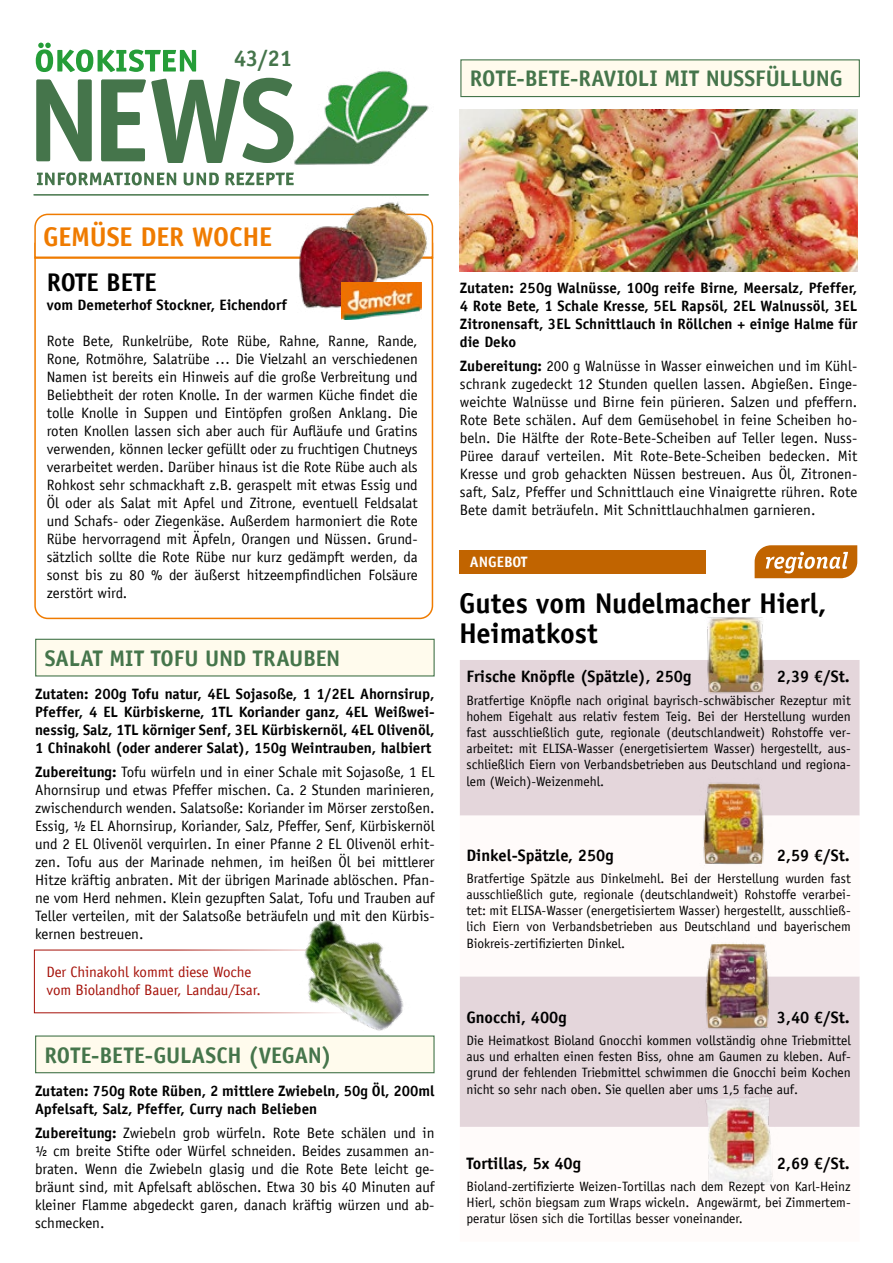
<style>
.page{position:relative;width:893px;height:1263px;background:#fff}
.page>*{position:absolute;margin:0;border:0;box-sizing:border-box;transform-origin:0 0}
.t1{font:700 28.5px/29.7px "Officina Sans LT";color:#000}
.t2{font:700 27px "Officina Sans LT";letter-spacing:-.005em;color:#ef7b00}
.t3{font:700 25.5px "Officina Sans LT";color:#000}
.t4{font:700 22.5px "Officina Sans LT";letter-spacing:-.005em;color:#45754b}
.t5{font:700 16.5px "Officina Sans LT";color:#000}
.t6{font:15px/18px "Officina Sans LT";color:#000;text-align:justify}
.t7{font:700 15px/18px "Officina Sans LT";color:#000;text-align:justify}
.t8{font:15px/18px "Officina Sans LT";letter-spacing:-.005em;color:#a51008}
.t9{font:700 15px "Officina Sans LT";color:#fff}
.t10{font:13.5px/16.2px "Officina Sans LT";color:#000;text-align:justify}
.s1{font-weight:700}
</style>
<div class="page">
<div style="left:460px;top:660px;width:399px;height:156px;background:#e4d6db"></div>
<div style="left:460px;top:976px;width:399px;height:151px;background:#e4d6db"></div>
<svg style="left:36px;top:43px;width:160px;height:29px"></svg>
<svg style="left:36px;top:78px;width:254px;height:85px"></svg>
<img style="left:290px;top:71px;width:139px;height:94px">
<svg style="left:37px;top:172px;width:257px;height:13px"></svg>
<div style="left:36px;top:639px;width:398px;height:37px;background:#fffbed"></div>
<div style="left:35px;top:639px;width:400px;height:37px;border:1px solid #45754b"></div>
<div style="left:36px;top:1036px;width:398px;height:37px;background:#fffbed"></div>
<div style="left:35px;top:1035px;width:400px;height:38px;border:1px solid #45754b"></div>
<hr style="left:34px;top:194px;width:394px;height:2px;background:#45754b">
<svg style="left:34px;top:213px;width:400px;height:43px"></svg>
<svg style="left:34px;top:256px;width:400px;height:364px"></svg>
<div style="left:459px;top:550px;width:247px;height:24px;background:#c16400"></div>
<div style="left:461px;top:60px;width:398px;height:37px;background:#fffbed"></div>
<div style="left:460px;top:59px;width:400px;height:38px;border:1px solid #45754b"></div>
<img style="left:460px;top:110px;width:397px;height:161px">
<svg style="left:755px;top:545px;width:102px;height:33px;background:#cd8333"></svg>
<img style="left:682px;top:942px;width:109px;height:94px">
<img style="left:686px;top:617px;width:97px;height:84px">
<img style="left:682px;top:769px;width:103px;height:98px">
<img style="left:689px;top:1090px;width:101px;height:96px">
<img style="left:254px;top:919px;width:181px;height:155px">
<img style="left:287px;top:202px;width:143px;height:111px">
<img style="left:341px;top:282px;width:81px;height:37px">
<h3 class="t4" style="left:234px;top:44px;width:60px">43/21</h3>
<h3 class="t4" style="left:470px;top:64px;width:374px">ROTE-BETE-RAVIOLI MIT NUSSFÜLLUNG</h3>
<h2 class="t2" style="left:43px;top:220px;width:230px">GEMÜSE DER WOCHE</h2>
<h3 class="t3" style="left:47px;top:266px;width:112px">ROTE BETE</h3>
<p class="t7" style="left:47px;top:296px;width:242px">vom Demeterhof Stockner, Eichendorf</p>
<p class="t6" style="left:47px;top:332px;width:372px">Rote Bete, Runkelrübe, Rote Rübe, Rahne, Ranne, Rande, Rone, Rotmöhre, Salatrübe … Die Vielzahl an verschiedenen Namen ist bereits ein Hinweis auf die große Verbreitung und Beliebtheit der roten Knolle. In der warmen Küche findet die tolle Knolle in Suppen und Eintöpfen großen Anklang. Die roten Knollen lassen sich aber auch für Aufläufe und Gratins verwenden, können lecker gefüllt oder zu fruchtigen Chutneys verarbeitet werden. Darüber hinaus ist die Rote Rübe auch als Rohkost sehr schmackhaft z.B. geraspelt mit etwas Essig und Öl oder als Salat mit Apfel und Zitrone, eventuell Feldsalat und Schafs- oder Ziegenkäse. Außerdem harmoniert die Rote Rübe hervorragend mit Äpfeln, Orangen und Nüssen. Grund&shy;sätzlich sollte die Rote Rübe nur kurz gedämpft werden, da sonst bis zu 80 % der äußerst hitzeempfindlichen Folsäure zerstört wird.</p>
<h3 class="t4" style="left:45px;top:645px;width:297px">SALAT MIT TOFU UND TRAUBEN</h3>
<p class="t7" style="left:35px;top:685px;width:401px">Zutaten: 200g Tofu natur, 4EL Sojasoße, 1 1/2EL Ahornsirup, Pfeffer, 4 EL Kürbiskerne, 1TL Koriander ganz, 4EL Weißwei&shy;nessig, Salz, 1TL körniger Senf, 3EL Kürbiskernöl, 4EL Olivenöl, 1 Chinakohl (oder anderer Salat), 150g Weintrauben, halbiert</p>
<p class="t6" style="left:35px;top:763px;width:401px"><span class="s1">Zubereitung:</span> Tofu würfeln und in einer Schale mit Sojasoße, 1 EL Ahornsirup und etwas Pfeffer mischen. Ca. 2 Stunden marinieren, zwischendurch wenden. Salatsoße: Koriander im Mörser zerstoßen.<br>Essig, ½ EL Ahornsirup, Koriander, Salz, Pfeffer, Senf, Kürbiskernöl und 2 EL Olivenöl verquirlen. In einer Pfanne 2 EL Olivenöl erhit&shy;zen. Tofu aus der Marinade nehmen, im heißen Öl bei mittlerer Hitze kräftig anbraten. Mit der übrigen Marinade ablöschen. Pfan&shy;ne vom Herd nehmen. Klein gezupften Salat, Tofu und Trauben auf Teller verteilen, mit der Salatsoße beträufeln und mit den Kürbis&shy;kernen bestreuen.</p>
<p class="t8" style="left:46px;top:963px;width:216px">Der Chinakohl kommt diese Woche vom Biolandhof Bauer, Landau/Isar.</p>
<h3 class="t4" style="left:45px;top:1041px;width:289px">ROTE-BETE-GULASCH (VEGAN)</h3>
<p class="t7" style="left:35px;top:1081px;width:401px">Zutaten: 750g Rote Rüben, 2 mittlere Zwiebeln, 50g Öl, 200ml<br>Apfelsaft, Salz, Pfeffer, Curry nach Belieben</p>
<p class="t6" style="left:35px;top:1124px;width:401px"><span class="s1">Zubereitung:</span> Zwiebeln grob würfeln. Rote Bete schälen und in ½ cm breite Stifte oder Würfel schneiden. Beides zusammen an&shy;braten. Wenn die Zwiebeln glasig und die Rote Bete leicht ge&shy;bräunt sind, mit Apfelsaft ablöschen. Etwa 30 bis 40 Minuten auf kleiner Flamme abgedeckt garen, danach kräftig würzen und ab&shy;schmecken.</p>
<p class="t7" style="left:460px;top:279px;width:399px">Zutaten: 250g Walnüsse, 100g reife Birne, Meersalz, Pfeffer, 4 Rote Bete, 1 Schale Kresse, 5EL Rapsöl, 2EL Walnussöl, 3EL Zitronensaft, 3EL Schnittlauch in Röllchen + einige Halme für die Deko</p>
<p class="t6" style="left:460px;top:357px;width:399px"><span class="s1">Zubereitung:</span> 200 g Walnüsse in Wasser einweichen und im Kühl&shy;schrank zugedeckt 12 Stunden quellen lassen. Abgießen. Einge&shy;weichte Walnüsse und Birne fein pürieren. Salzen und pfeffern.<br>Rote Bete schälen. Auf dem Gemüsehobel in feine Scheiben ho&shy;beln. Die Hälfte der Rote-Bete-Scheiben auf Teller legen. Nuss-Püree darauf verteilen. Mit Rote-Bete-Scheiben bedecken. Mit Kresse und grob gehackten Nüssen bestreuen. Aus Öl, Zitronen&shy;saft, Salz, Pfeffer und Schnittlauch eine Vinaigrette rühren. Rote Bete damit beträufeln. Mit Schnittlauchhalmen garnieren.</p>
<p class="t9" style="left:470px;top:552px;width:59px">ANGEBOT</p>
<h1 class="t1" style="left:459px;top:588px;width:369px">Gutes vom Nudelmacher Hierl,<br>Heimatkost</h1>
<p class="t5" style="left:466px;top:666px;width:226px">Frische Knöpfle (Spätzle), 250g</p>
<p class="t5" style="left:777px;top:666px;width:74px">2,39 €/St.</p>
<p class="t10" style="left:466px;top:692px;width:386px">Bratfertige Knöpfle nach original bayrisch-schwäbischer Rezeptur mit hohem Eigehalt aus relativ festem Teig. Bei der Herstellung wurden fast ausschließlich gute, regionale (deutschlandweit) Rohstoffe ver&shy;arbeitet: mit ELISA-Wasser (energetisiertem Wasser) hergestellt, aus&shy;schließlich Eiern von Verbandsbetrieben aus Deutschland und regiona&shy;lem (Weich)-Weizenmehl.</p>
<p class="t5" style="left:466px;top:845px;width:149px">Dinkel-Spätzle, 250g</p>
<p class="t5" style="left:777px;top:845px;width:74px">2,59 €/St.</p>
<p class="t10" style="left:466px;top:870px;width:386px">Bratfertige Spätzle aus Dinkelmehl. Bei der Herstellung wurden fast ausschließlich gute, regionale (deutschlandweit) Rohstoffe verarbei&shy;tet: mit ELISA-Wasser (energetisiertem Wasser) hergestellt, ausschließ&shy;lich Eiern von Verbandsbetrieben aus Deutschland und bayerischem Biokreis-zertifizierten Dinkel.</p>
<p class="t5" style="left:466px;top:1007px;width:102px">Gnocchi, 400g</p>
<p class="t5" style="left:777px;top:1007px;width:74px">3,40 €/St.</p>
<p class="t10" style="left:466px;top:1032px;width:386px">Die Heimatkost Bioland Gnocchi kommen vollständig ohne Triebmittel aus und erhalten einen festen Biss, ohne am Gaumen zu kleben. Auf&shy;grund der fehlenden Triebmittel schwimmen die Gnocchi beim Kochen nicht so sehr nach oben. Sie quellen aber ums 1,5 fache auf.</p>
<p class="t5" style="left:466px;top:1152px;width:116px">Tortillas, 5x 40g</p>
<p class="t5" style="left:777px;top:1152px;width:74px">2,69 €/St.</p>
<p class="t10" style="left:466px;top:1178px;width:386px">Bioland-zertifizierte Weizen-Tortillas nach dem Rezept von Karl-Heinz Hierl, schön biegsam zum Wraps wickeln. Angewärmt, bei Zimmertem&shy;peratur lösen sich die Tortillas besser voneinander.</p>
</div>
